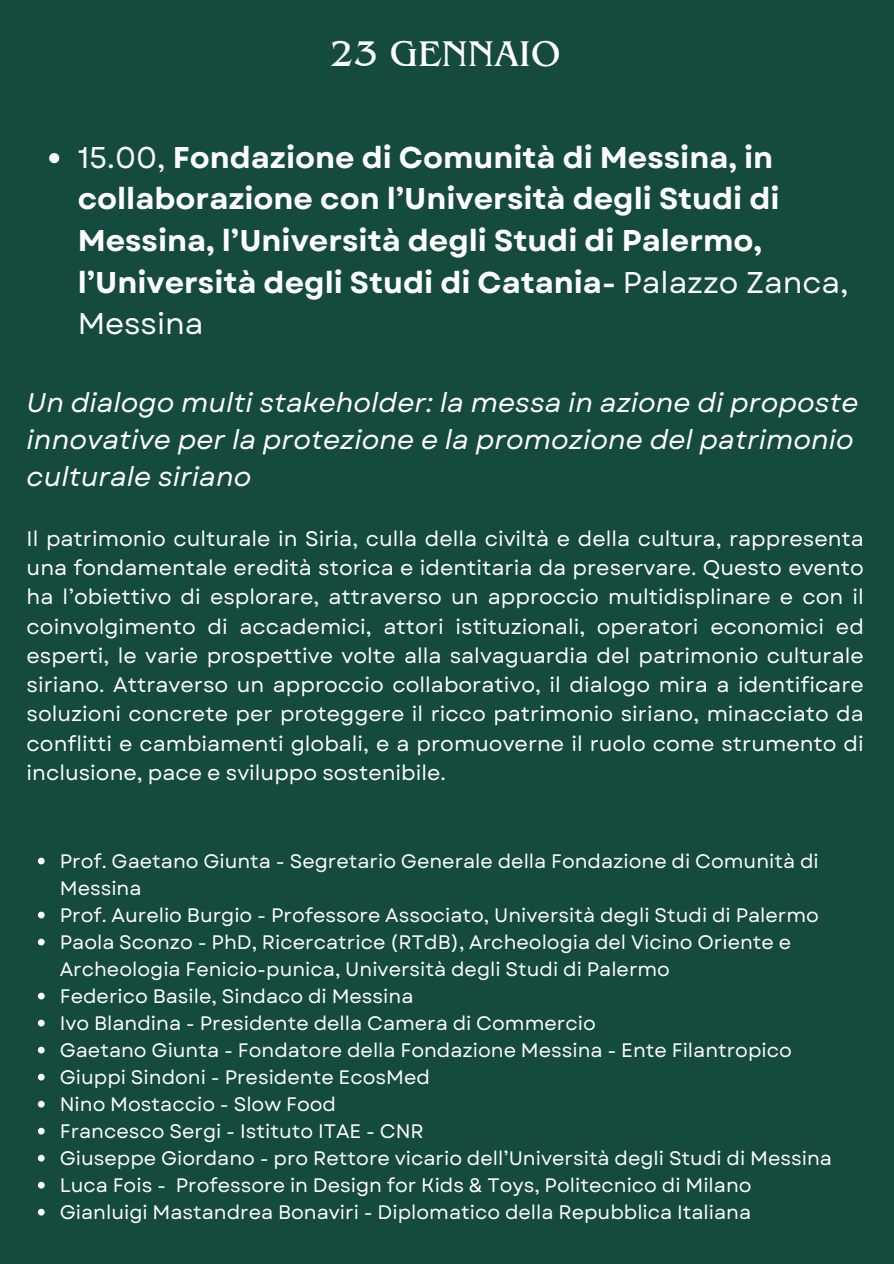
<style>
.page{position:relative;width:894px;height:1264px;background:#fff}
.page>*{position:absolute;margin:0;border:0;box-sizing:border-box;transform-origin:0 0}
.t1{font:37.5px "Benguiat Pro ITC";color:#fff}
.t2{font:700 30px/41.7px "Garet";color:#fff}
.t3{font:italic 27px/37.2px "Garet";color:#fff}
.t4{font:21px/29.2px "Garet";color:#fff;text-align:justify}
.t5{font:19.5px/27px "Garet";color:#fff}
.s1{font-weight:400}
</style>
<div class="page">
<div style="left:0;top:0;width:893px;height:1263px;background:#144b3c"></div>
<svg style="left:49px;top:153px;width:10px;height:10px"></svg>
<svg style="left:38px;top:857px;width:7px;height:7px"></svg>
<svg style="left:38px;top:911px;width:7px;height:7px"></svg>
<svg style="left:38px;top:938px;width:7px;height:7px"></svg>
<svg style="left:38px;top:992px;width:7px;height:7px"></svg>
<svg style="left:38px;top:1019px;width:7px;height:7px"></svg>
<svg style="left:38px;top:1046px;width:7px;height:7px"></svg>
<svg style="left:38px;top:1073px;width:7px;height:7px"></svg>
<svg style="left:38px;top:1100px;width:7px;height:7px"></svg>
<svg style="left:38px;top:1127px;width:7px;height:7px"></svg>
<svg style="left:38px;top:1154px;width:7px;height:7px"></svg>
<svg style="left:38px;top:1181px;width:7px;height:7px"></svg>
<svg style="left:38px;top:1208px;width:7px;height:7px"></svg>
<h1 class="t1" style="left:329px;top:41px;width:232px">23 GENNAIO</h1>
<p class="t2" style="left:78px;top:136px;width:772px"><span class="s1">15.00,</span> Fondazione di Comunità di Messina, in collaborazione con l’Università degli Studi di Messina, l’Università degli Studi di Palermo, l’Università degli Studi di Catania- <span class="s1">Palazzo Zanca, Messina</span></p>
<h2 class="t3" style="left:27px;top:384px;width:833px">Un dialogo multi stakeholder: la messa in azione di proposte innovative per la protezione e la promozione del patrimonio culturale siriano</h2>
<p class="t4" style="left:27px;top:524px;width:838px">Il patrimonio culturale in Siria, culla della civiltà e della cultura, rappresenta una fondamentale eredità storica e identitaria da preservare. Questo evento ha l’obiettivo di esplorare, attraverso un approccio multidisplinare e con il coinvolgimento di accademici, attori istituzionali, operatori economici ed esperti, le varie prospettive volte alla salvaguardia del patrimonio culturale siriano. Attraverso un approccio collaborativo, il dialogo mira a identificare soluzioni concrete per proteggere il ricco patrimonio siriano, minacciato da conflitti e cambiamenti globali, e a promuoverne il ruolo come strumento di inclusione, pace e sviluppo sostenibile.</p>
<p class="t5" style="left:60px;top:847px;width:760px">Prof. Gaetano Giunta - Segretario Generale della Fondazione di Comunità di<br>Messina</p>
<p class="t5" style="left:60px;top:901px;width:760px">Prof. Aurelio Burgio - Professore Associato, Università degli Studi di Palermo</p>
<p class="t5" style="left:60px;top:928px;width:732px">Paola Sconzo - PhD, Ricercatrice (RTdB), Archeologia del Vicino Oriente e<br>Archeologia Fenicio-punica, Università degli Studi di Palermo</p>
<p class="t5" style="left:60px;top:982px;width:355px">Federico Basile, Sindaco di Messina</p>
<p class="t5" style="left:60px;top:1009px;width:537px">Ivo Blandina - Presidente della Camera di Commercio</p>
<p class="t5" style="left:60px;top:1036px;width:733px">Gaetano Giunta - Fondatore della Fondazione Messina - Ente Filantropico</p>
<p class="t5" style="left:60px;top:1063px;width:371px">Giuppi Sindoni - Presidente EcosMed</p>
<p class="t5" style="left:60px;top:1090px;width:278px">Nino Mostaccio - Slow Food</p>
<p class="t5" style="left:60px;top:1117px;width:365px">Francesco Sergi - Istituto ITAE - CNR</p>
<p class="t5" style="left:60px;top:1144px;width:773px">Giuseppe Giordano - pro Rettore vicario dell’Università degli Studi di Messina</p>
<p class="t5" style="left:60px;top:1171px;width:693px">Luca Fois - Professore in Design for Kids &amp; Toys, Politecnico di Milano</p>
<p class="t5" style="left:60px;top:1198px;width:692px">Gianluigi Mastandrea Bonaviri - Diplomatico della Repubblica Italiana</p>
</div>
